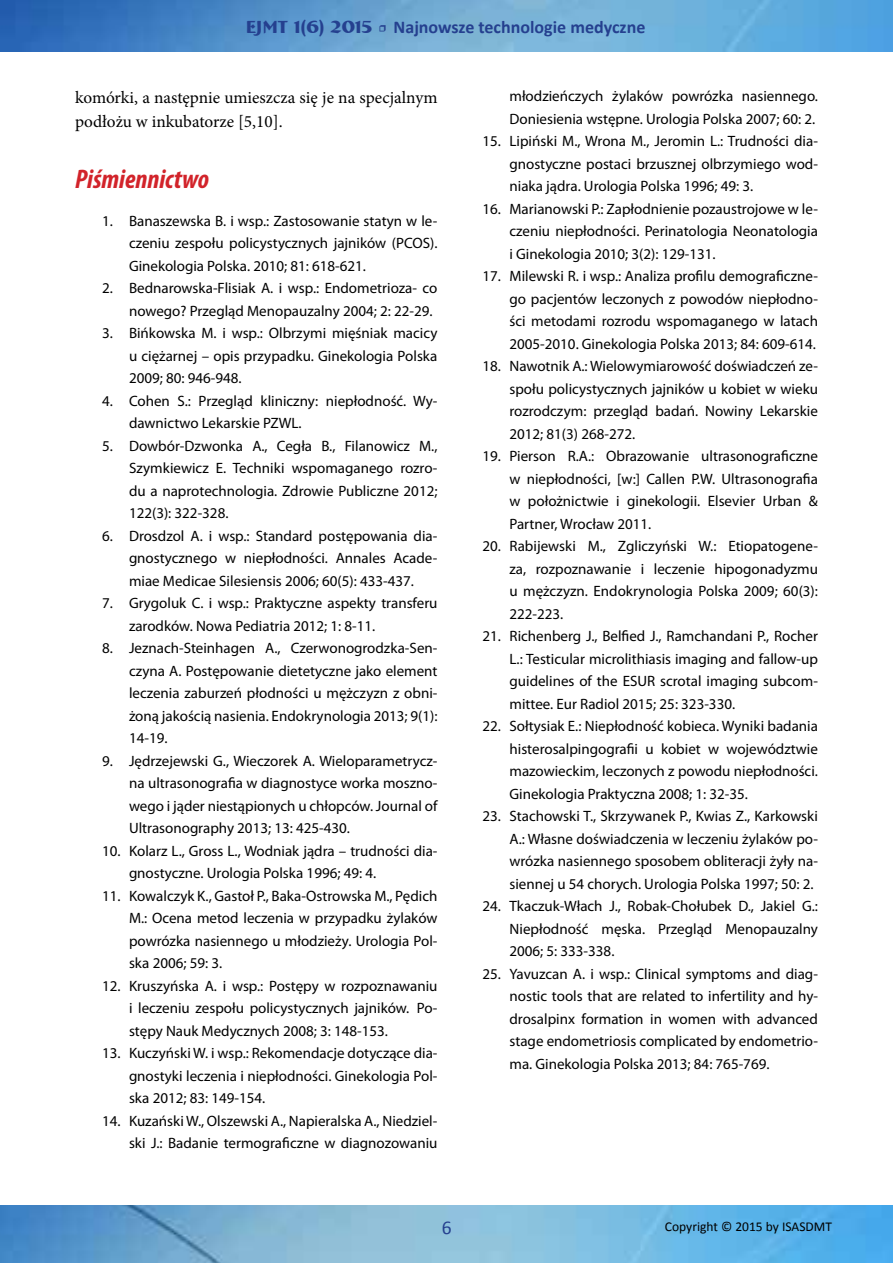
<style>
.page{position:relative;width:893px;height:1263px;background:#fff}
.page>*{position:absolute;margin:0;border:0;box-sizing:border-box;transform-origin:0 0}
.t1{font:italic 700 condensed 27px "Myriad Pro";color:#d2232a}
.t2{font:19.5px "Calibri";color:#25408f}
.t3{font:700 18px "Calibri";color:#25408f}
.t4{font:17.25px/24px "Minion Pro";color:#000}
.t5{font:15px/22.5px "Myriad Pro";color:#000;text-align:justify}
.t6{font:13.5px "Calibri";color:#000}
.s1{font-family:"Bremen BT"}
.s2{font-family:"Minion Pro";font-weight:400}
</style>
<div class="page">
<img style="left:0;top:0;width:893px;height:52px">
<img style="left:0;top:1205px;width:893px;height:58px">
<p class="t3" style="left:246px;top:15px;width:401px"><span class="s1">EJMT 1(6) 2015</span> <span class="s2">•</span> Najnowsze technologie medyczne</p>
<p class="t4" style="left:75px;top:85px;width:364px">komórki, a następnie umieszcza się je na specjalnym podłożu w inkubatorze [5,10].</p>
<h1 class="t1" style="left:75px;top:162px;width:136px">Piśmiennictwo</h1>
<p class="t5" style="left:129px;top:209px;width:310px;text-indent:-27px">1. Banaszewska B. i wsp.: Zastosowanie statyn w le&shy;czeniu zespołu policystycznych jajników (PCOS).<br>Ginekologia Polska. 2010; 81: 618-621.</p>
<p class="t5" style="left:129px;top:277px;width:310px;text-indent:-27px">2. Bednarowska-Flisiak A. i wsp.: Endometrioza- co nowego? Przegląd Menopauzalny 2004; 2: 22-29.</p>
<p class="t5" style="left:129px;top:322px;width:310px;text-indent:-27px">3. Bińkowska M. i wsp.: Olbrzymi mięśniak macicy u ciężarnej – opis przypadku. Ginekologia Polska 2009; 80: 946-948.</p>
<p class="t5" style="left:129px;top:389px;width:310px;text-indent:-27px">4. Cohen S.: Przegląd kliniczny: niepłodność. Wy&shy;dawnictwo Lekarskie PZWL.</p>
<p class="t5" style="left:129px;top:434px;width:310px;text-indent:-27px">5. Dowbór-Dzwonka A., Cegła B., Filanowicz M., Szymkiewicz E. Techniki wspomaganego rozro&shy;du a naprotechnologia. Zdrowie Publiczne 2012; 122(3): 322-328.</p>
<p class="t5" style="left:129px;top:524px;width:310px;text-indent:-27px">6. Drosdzol A. i wsp.: Standard postępowania dia&shy;gnostycznego w niepłodności. Annales Acade&shy;miae Medicae Silesiensis 2006; 60(5): 433-437.</p>
<p class="t5" style="left:129px;top:592px;width:310px;text-indent:-27px">7. Grygoluk C. i wsp.: Praktyczne aspekty transferu zarodków. Nowa Pediatria 2012; 1: 8-11.</p>
<p class="t5" style="left:129px;top:637px;width:310px;text-indent:-27px">8. Jeznach-Steinhagen A., Czerwonogrodzka-Sen&shy;czyna A. Postępowanie dietetyczne jako element leczenia zaburzeń płodności u mężczyzn z obni&shy;żoną jakością nasienia. Endokrynologia 2013; 9(1):<br>14-19.</p>
<p class="t5" style="left:129px;top:749px;width:310px;text-indent:-27px">9. Jędrzejewski G., Wieczorek A. Wieloparametrycz&shy;na ultrasonografia w diagnostyce worka moszno&shy;wego i jąder niestąpionych u chłopców. Journal of Ultrasonography 2013; 13: 425-430.</p>
<p class="t5" style="left:129px;top:839px;width:310px;text-indent:-27px">10. Kolarz L., Gross L., Wodniak jądra – trudności dia&shy;gnostyczne. Urologia Polska 1996; 49: 4.</p>
<p class="t5" style="left:129px;top:884px;width:310px;text-indent:-27px">11. Kowalczyk K., Gastoł P., Baka-Ostrowska M., Pędich M.: Ocena metod leczenia w przypadku żylaków powrózka nasiennego u młodzieży. Urologia Pol&shy;ska 2006; 59: 3.</p>
<p class="t5" style="left:129px;top:974px;width:310px;text-indent:-27px">12. Kruszyńska A. i wsp.: Postępy w rozpoznawaniu i leczeniu zespołu policystycznych jajników. Po&shy;stępy Nauk Medycznych 2008; 3: 148-153.</p>
<p class="t5" style="left:129px;top:1042px;width:310px;text-indent:-27px">13. Kuczyński W. i wsp.: Rekomendacje dotyczące dia&shy;gnostyki leczenia i niepłodności. Ginekologia Pol&shy;ska 2012; 83: 149-154.</p>
<p class="t5" style="left:102px;top:1109px;width:337px;text-align:right">14. Kuzański W., Olszewski A., Napieralska A., Niedziel&shy;ski J.: Badanie termograficzne w diagnozowaniu</p>
<p class="t5" style="left:509px;top:85px;width:310px">młodzieńczych żylaków powrózka nasiennego.<br>Doniesienia wstępne. Urologia Polska 2007; 60: 2.</p>
<p class="t5" style="left:509px;top:130px;width:310px;text-indent:-27px">15. Lipiński M., Wrona M., Jeromin L.: Trudności dia&shy;gnostyczne postaci brzusznej olbrzymiego wod&shy;niaka jądra. Urologia Polska 1996; 49: 3.</p>
<p class="t5" style="left:509px;top:197px;width:310px;text-indent:-27px">16. Marianowski P.: Zapłodnienie pozaustrojowe w le&shy;czeniu niepłodności. Perinatologia Neonatologia i Ginekologia 2010; 3(2): 129-131.</p>
<p class="t5" style="left:509px;top:265px;width:310px;text-indent:-27px">17. Milewski R. i wsp.: Analiza profilu demograficzne&shy;go pacjentów leczonych z powodów niepłodno&shy;ści metodami rozrodu wspomaganego w latach 2005-2010. Ginekologia Polska 2013; 84: 609-614.</p>
<p class="t5" style="left:509px;top:355px;width:310px;text-indent:-27px">18. Nawotnik A.: Wielowymiarowość doświadczeń ze&shy;społu policystycznych jajników u kobiet w wieku rozrodczym: przegląd badań. Nowiny Lekarskie 2012; 81(3) 268-272.</p>
<p class="t5" style="left:509px;top:445px;width:310px;text-indent:-27px">19. Pierson R.A.: Obrazowanie ultrasonograficzne w niepłodności, [w:] Callen P.W. Ultrasonografia w położnictwie i ginekologii. Elsevier Urban &amp; Partner, Wrocław 2011.</p>
<p class="t5" style="left:509px;top:535px;width:310px;text-indent:-27px">20. Rabijewski M., Zgliczyński W.: Etiopatogene&shy;za, rozpoznawanie i leczenie hipogonadyzmu u mężczyzn. Endokrynologia Polska 2009; 60(3):<br>222-223.</p>
<p class="t5" style="left:509px;top:625px;width:310px;text-indent:-27px">21. Richenberg J., Belfied J., Ramchandani P., Rocher L.: Testicular microlithiasis imaging and fallow-up guidelines of the ESUR scrotal imaging subcom&shy;mittee. Eur Radiol 2015; 25: 323-330.</p>
<p class="t5" style="left:509px;top:715px;width:310px;text-indent:-27px">22. Sołtysiak E.: Niepłodność kobieca. Wyniki badania histerosalpingografii u kobiet w województwie mazowieckim, leczonych z powodu niepłodności.<br>Ginekologia Praktyczna 2008; 1: 32-35.</p>
<p class="t5" style="left:509px;top:805px;width:310px;text-indent:-27px">23. Stachowski T., Skrzywanek P., Kwias Z., Karkowski A.: Własne doświadczenia w leczeniu żylaków po&shy;wrózka nasiennego sposobem obliteracji żyły na&shy;siennej u 54 chorych. Urologia Polska 1997; 50: 2.</p>
<p class="t5" style="left:509px;top:895px;width:310px;text-indent:-27px">24. Tkaczuk-Włach J., Robak-Chołubek D., Jakiel G.:<br>Niepłodność męska. Przegląd Menopauzalny 2006; 5: 333-338.</p>
<p class="t5" style="left:509px;top:962px;width:310px;text-indent:-27px">25. Yavuzcan A. i wsp.: Clinical symptoms and diag&shy;nostic tools that are related to infertility and hy&shy;drosalpinx formation in women with advanced stage endometriosis complicated by endometrio&shy;ma. Ginekologia Polska 2013; 84: 765-769.</p>
<h2 class="t2" style="left:442px;top:1215px;width:11px">6</h2>
<p class="t6" style="left:665px;top:1218px;width:169px">Copyright © 2015 by ISASDMT</p>
</div>
